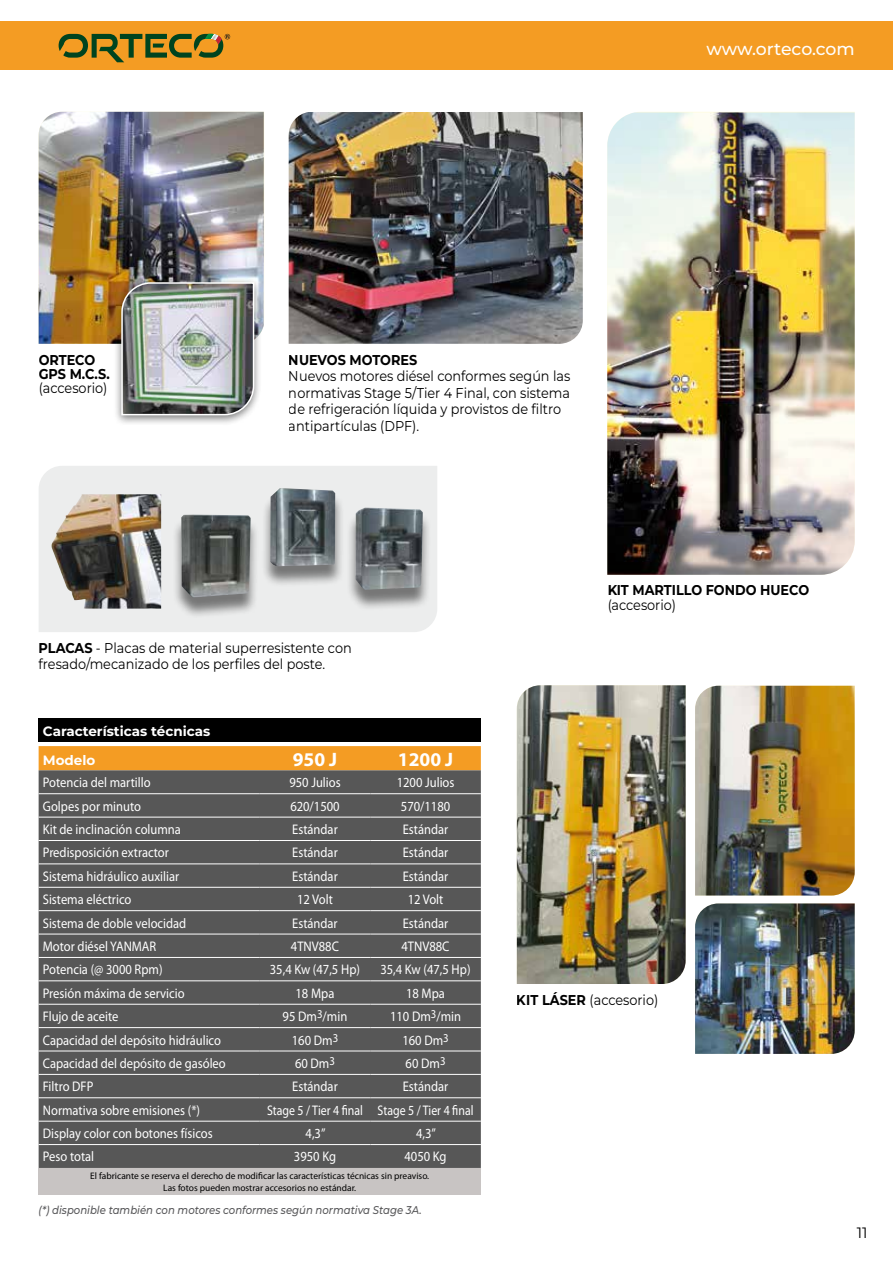
<style>
.page{position:relative;width:893px;height:1263px;background:#fff}
.page>*{position:absolute;margin:0;border:0;box-sizing:border-box;transform-origin:0 0}
.t1{font:700 19.5px "Myriad Pro";color:#fff}
.t2{font:500 17.25px "Montserrat";letter-spacing:-.01em;color:#fff}
.t3{font:15px "Montserrat";color:#000}
.t4{font:14.25px/16.5px "Montserrat";color:#000;scale:.9 1}
.t5{font:700 14.25px/14.2px "Montserrat";color:#000;scale:.9 1}
.t6{font:13.95px "Myriad Pro";color:#fff;scale:.9 1}
.t7{font:13.95px "Myriad Pro";color:#fff;scale:.85 1}
.t8{font:700 13.5px/28.2px "Montserrat";color:#fff}
.t9{font:italic 500 11.25px "Montserrat";color:#58585a;scale:.9 1}
.t10{font:9.45px/11.2px "Myriad Pro";color:#000;text-align:center}
.s1{font-weight:700}
</style>
<div class="page">
<div style="left:39px;top:718px;width:442px;height:24px;background:#000"></div>
<div style="left:39px;top:746px;width:442px;height:24px;background:#f49c23"></div>
<div style="left:39px;top:770px;width:442px;height:398px;background:#575757"></div>
<div style="left:39px;top:1168px;width:442px;height:27px;background:#c8c4c3"></div>
<hr style="left:39px;top:817px;width:221px;height:1px;background:#fff">
<hr style="left:260px;top:817px;width:110px;height:1px;background:#fff">
<hr style="left:370px;top:817px;width:111px;height:1px;background:#fff">
<hr style="left:39px;top:840px;width:221px;height:1px;background:#fff">
<hr style="left:260px;top:840px;width:110px;height:1px;background:#fff">
<hr style="left:370px;top:840px;width:111px;height:1px;background:#fff">
<hr style="left:39px;top:864px;width:221px;height:1px;background:#fff">
<hr style="left:260px;top:864px;width:110px;height:1px;background:#fff">
<hr style="left:370px;top:864px;width:111px;height:1px;background:#fff">
<hr style="left:39px;top:887px;width:221px;height:1px;background:#fff">
<hr style="left:260px;top:887px;width:110px;height:1px;background:#fff">
<hr style="left:370px;top:887px;width:111px;height:1px;background:#fff">
<hr style="left:39px;top:910px;width:221px;height:1px;background:#fff">
<hr style="left:260px;top:910px;width:110px;height:1px;background:#fff">
<hr style="left:370px;top:910px;width:111px;height:1px;background:#fff">
<hr style="left:39px;top:934px;width:221px;height:1px;background:#fff">
<hr style="left:260px;top:934px;width:110px;height:1px;background:#fff">
<hr style="left:370px;top:934px;width:111px;height:1px;background:#fff">
<hr style="left:39px;top:957px;width:221px;height:1px;background:#fff">
<hr style="left:260px;top:957px;width:110px;height:1px;background:#fff">
<hr style="left:370px;top:957px;width:111px;height:1px;background:#fff">
<hr style="left:39px;top:980px;width:221px;height:1px;background:#fff">
<hr style="left:260px;top:980px;width:110px;height:1px;background:#fff">
<hr style="left:370px;top:980px;width:111px;height:1px;background:#fff">
<hr style="left:39px;top:1004px;width:221px;height:1px;background:#fff">
<hr style="left:260px;top:1004px;width:110px;height:1px;background:#fff">
<hr style="left:370px;top:1004px;width:111px;height:1px;background:#fff">
<hr style="left:39px;top:1027px;width:221px;height:1px;background:#fff">
<hr style="left:260px;top:1027px;width:110px;height:1px;background:#fff">
<hr style="left:370px;top:1027px;width:111px;height:1px;background:#fff">
<hr style="left:39px;top:1051px;width:221px;height:1px;background:#fff">
<hr style="left:260px;top:1051px;width:110px;height:1px;background:#fff">
<hr style="left:370px;top:1051px;width:111px;height:1px;background:#fff">
<hr style="left:39px;top:1074px;width:221px;height:1px;background:#fff">
<hr style="left:260px;top:1074px;width:110px;height:1px;background:#fff">
<hr style="left:370px;top:1074px;width:111px;height:1px;background:#fff">
<hr style="left:39px;top:1097px;width:221px;height:1px;background:#fff">
<hr style="left:260px;top:1097px;width:110px;height:1px;background:#fff">
<hr style="left:370px;top:1097px;width:111px;height:1px;background:#fff">
<hr style="left:39px;top:1121px;width:221px;height:1px;background:#fff">
<hr style="left:260px;top:1121px;width:110px;height:1px;background:#fff">
<hr style="left:370px;top:1121px;width:111px;height:1px;background:#fff">
<hr style="left:39px;top:1144px;width:221px;height:1px;background:#fff">
<hr style="left:260px;top:1144px;width:110px;height:1px;background:#fff">
<hr style="left:370px;top:1144px;width:111px;height:1px;background:#fff">
<hr style="left:39px;top:793px;width:221px;height:1px;background:#fff">
<hr style="left:260px;top:793px;width:110px;height:1px;background:#fff">
<hr style="left:370px;top:793px;width:111px;height:1px;background:#fff">
<div style="left:39px;top:466px;width:398px;height:166px;background:#eceded"></div>
<img style="left:51px;top:494px;width:110px;height:115px">
<div style="left:172px;top:518px;width:87px;height:100px;background:#000;opacity:.5"></div>
<img style="left:181px;top:515px;width:70px;height:83px">
<div style="left:347px;top:511px;width:84px;height:100px;background:#000;opacity:.5"></div>
<img style="left:356px;top:508px;width:67px;height:82px">
<div style="left:261px;top:491px;width:83px;height:96px;background:#000;opacity:.5"></div>
<img style="left:270px;top:488px;width:65px;height:78px">
<img style="left:289px;top:112px;width:294px;height:232px">
<img style="left:39px;top:112px;width:225px;height:232px">
<img style="left:517px;top:685px;width:169px;height:299px">
<img style="left:695px;top:686px;width:160px;height:209px">
<img style="left:695px;top:903px;width:160px;height:151px">
<div style="left:113px;top:277px;width:150px;height:150px;background:#000;opacity:.5"></div>
<img style="left:121px;top:281px;width:134px;height:135px">
<img style="left:607px;top:112px;width:248px;height:463px">
<div style="left:0;top:21px;width:893px;height:49px;background:#f49c23"></div>
<svg style="left:59px;top:34px;width:171px;height:28px"></svg>
<p class="t2" style="left:707px;top:37px;width:150px">www.orteco.com</p>
<p class="t5" style="left:39px;top:352px;width:81px">ORTECO<br>GPS M.C.S.</p>
<p class="t4" style="left:39px;top:380px;width:78px">(accesorio)</p>
<p class="t5" style="left:289px;top:352px;width:144px">NUEVOS MOTORES</p>
<p class="t4" style="left:289px;top:368px;width:314px">Nuevos motores diésel conformes según las normativas Stage 5/Tier 4 Final, con sistema de refrigeración líquida y provistos de filtro antipartículas (DPF).</p>
<p class="t4" style="left:39px;top:639px;width:349px"><span class="s1">PLACAS</span> - Placas de material superresistente con fresado/mecanizado de los perfiles del poste.</p>
<p class="t8" style="left:43px;top:717px;width:169px">Características técnicas<br>Modelo</p>
<h1 class="t1" style="left:293px;top:746px;width:46px">950 J</h1>
<h1 class="t1" style="left:398px;top:746px;width:57px">1200 J</h1>
<p class="t5" style="left:607px;top:583px;width:226px">KIT MARTILLO FONDO HUECO</p>
<p class="t4" style="left:607px;top:596px;width:78px">(accesorio)</p>
<p class="t6" style="left:43px;top:774px;width:121px">Potencia del martillo</p>
<p class="t6" style="left:289px;top:774px;width:59px">950 Julios</p>
<p class="t6" style="left:397px;top:774px;width:66px">1200 Julios</p>
<p class="t6" style="left:43px;top:797px;width:111px">Golpes por minuto</p>
<p class="t6" style="left:290px;top:797px;width:56px">620/1500</p>
<p class="t6" style="left:401px;top:797px;width:56px">570/1180</p>
<p class="t6" style="left:43px;top:821px;width:155px">Kit de inclinación columna</p>
<p class="t6" style="left:292px;top:821px;width:52px">Estándar</p>
<p class="t6" style="left:403px;top:821px;width:52px">Estándar</p>
<p class="t6" style="left:43px;top:844px;width:142px">Predisposición extractor</p>
<p class="t6" style="left:292px;top:844px;width:52px">Estándar</p>
<p class="t6" style="left:403px;top:844px;width:52px">Estándar</p>
<p class="t6" style="left:43px;top:867px;width:153px">Sistema hidráulico auxiliar</p>
<p class="t6" style="left:292px;top:867px;width:52px">Estándar</p>
<p class="t6" style="left:403px;top:867px;width:52px">Estándar</p>
<p class="t6" style="left:43px;top:891px;width:100px">Sistema eléctrico</p>
<p class="t6" style="left:297px;top:891px;width:41px">12 Volt</p>
<p class="t6" style="left:408px;top:891px;width:41px">12 Volt</p>
<p class="t6" style="left:43px;top:914px;width:161px">Sistema de doble velocidad</p>
<p class="t6" style="left:292px;top:914px;width:52px">Estándar</p>
<p class="t6" style="left:403px;top:914px;width:52px">Estándar</p>
<p class="t6" style="left:43px;top:938px;width:128px">Motor diésel YANMAR</p>
<p class="t6" style="left:291px;top:938px;width:55px">4TNV88C</p>
<p class="t6" style="left:401px;top:938px;width:55px">4TNV88C</p>
<p class="t6" style="left:43px;top:961px;width:135px">Potencia (@ 3000 Rpm)</p>
<p class="t6" style="left:270px;top:961px;width:102px">35,4 Kw (47,5 Hp)</p>
<p class="t6" style="left:380px;top:961px;width:102px">35,4 Kw (47,5 Hp)</p>
<p class="t6" style="left:43px;top:984px;width:159px">Presión máxima de servicio</p>
<p class="t6" style="left:295px;top:984px;width:45px">18 Mpa</p>
<p class="t6" style="left:406px;top:984px;width:45px">18 Mpa</p>
<p class="t6" style="left:43px;top:1008px;width:86px">Flujo de aceite</p>
<p class="t6" style="left:283px;top:1008px;width:73px">95 Dm<sup>3</sup>/min</p>
<p class="t6" style="left:390px;top:1008px;width:80px">110 Dm<sup>3</sup>/min</p>
<p class="t6" style="left:43px;top:1031px;width:199px">Capacidad del depósito hidráulico</p>
<p class="t6" style="left:292px;top:1031px;width:53px">160 Dm<sup>3</sup></p>
<p class="t6" style="left:402px;top:1031px;width:53px">160 Dm<sup>3</sup></p>
<p class="t6" style="left:43px;top:1055px;width:205px">Capacidad del depósito de gasóleo</p>
<p class="t6" style="left:295px;top:1055px;width:46px">60 Dm<sup>3</sup></p>
<p class="t6" style="left:406px;top:1055px;width:46px">60 Dm<sup>3</sup></p>
<p class="t6" style="left:43px;top:1078px;width:58px">Filtro DFP</p>
<p class="t6" style="left:292px;top:1078px;width:52px">Estándar</p>
<p class="t6" style="left:403px;top:1078px;width:52px">Estándar</p>
<p class="t6" style="left:43px;top:1101px;width:176px">Normativa sobre emisiones (*)</p>
<p class="t7" style="left:267px;top:1101px;width:244px">Stage 5 / Tier 4 final Stage 5 / Tier 4 final</p>
<p class="t6" style="left:43px;top:1125px;width:190px">Display color con botones físicos</p>
<p class="t6" style="left:306px;top:1125px;width:24px">4,3”</p>
<p class="t6" style="left:416px;top:1125px;width:24px">4,3”</p>
<p class="t6" style="left:43px;top:1148px;width:59px">Peso total</p>
<p class="t6" style="left:294px;top:1148px;width:48px">3950 Kg</p>
<p class="t6" style="left:404px;top:1148px;width:48px">4050 Kg</p>
<p class="t10" style="left:90px;top:1170px;width:340px">El fabricante se reserva el derecho de modificar las características técnicas sin preaviso.<br>Las fotos pueden mostrar accesorios no estándar.</p>
<p class="t9" style="left:39px;top:1203px;width:427px">(*) disponible también con motores conformes según normativa Stage 3A.</p>
<p class="t4" style="left:517px;top:991px;width:159px"><span class="s1">KIT LÁSER</span> (accesorio)</p>
<p class="t3" style="left:857px;top:1222px;width:12px">11</p>
</div>
